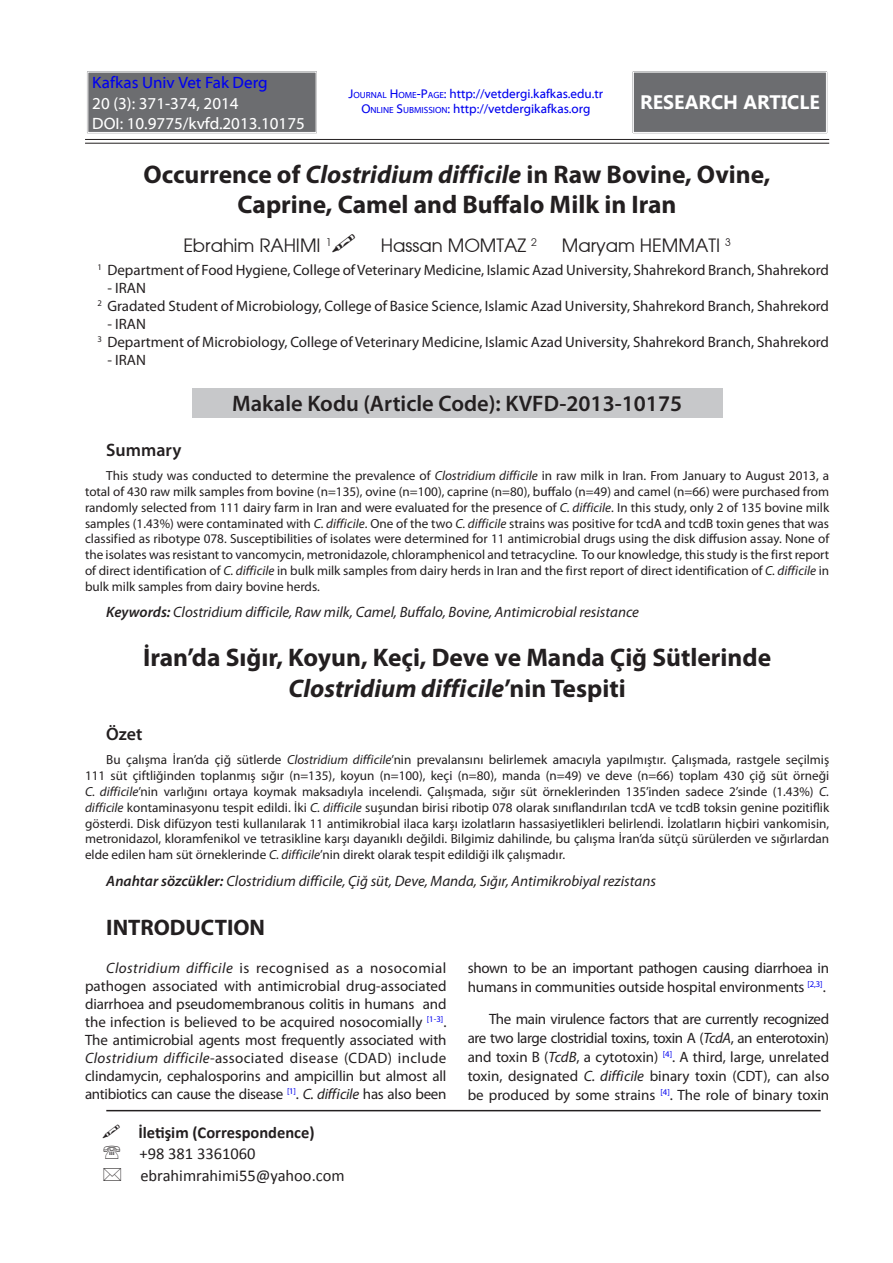
<style>
.page{position:relative;width:893px;height:1263px;background:#fff}
.page>*{position:absolute;margin:0;border:0;box-sizing:border-box;transform-origin:0 0}
.ORIJINAL_BASLIK{font:700 25.5px/30.6px "Myriad Pro";color:#231f20;text-align:center}
.t1{font:600 22.5px "Myriad Pro";color:#231f20}
.ANA_BASLIK{font:700 22.5px "Myriad Pro";color:#231f20}
.t2{font:700 19.5px "Segoe UI";color:#fff}
.t3{font:18px "TR Avalon Plain";color:#231f20}
.t4{font:600 18px "Myriad Pro";color:#231f20}
.t5{font:16.5px "Myriad Web Pro";color:#fff}
.t6{font:16.5px "Calibri";color:#231f20}
.t7{font:700 16.5px "Calibri";color:#231f20}
.t8{font:16.5px "Myriad Web Pro";color:#0000ef}
.METIN{font:15px/18px "Myriad Pro";color:#231f20;text-align:justify}
.t9{font:italic 15px "Myriad Pro";color:#231f20}
.SUMMARY_PARAGRAF{font:13.2px/15.9px "Myriad Pro";color:#231f20;text-align:justify}
.t10{font:12.75px "Myriad Web Pro";color:#0000ef}
.t11{font:8.7px "Myriad Pro";color:#231f20}
.s1{font-style:inherit}
.s2{font-size:8.85px}
.s3{font-style:italic}
.s4{font-weight:600}
</style>
<div class="page">
<div style="left:192px;top:388px;width:530px;height:30px;background:#c7c8ca"></div>
<hr style="left:106px;top:1110px;width:715px;height:1px;background:#231f20">
<div style="left:635px;top:74px;width:190px;height:57px;background:#6c6d70"></div>
<div style="left:632px;top:70px;width:196px;height:64px;border:1px solid #fff"></div>
<div style="left:633px;top:72px;width:194px;height:61px;border:1px solid #fff"></div>
<hr style="left:85px;top:139px;width:744px;height:1px;background:#231f20">
<hr style="left:85px;top:143px;width:744px;height:1px;background:#231f20">
<div style="left:90px;top:74px;width:224px;height:57px;background:#6c6d70"></div>
<div style="left:86px;top:70px;width:232px;height:64px;border:1px solid #fff"></div>
<div style="left:88px;top:72px;width:228px;height:61px;border:1px solid #fff"></div>
<p class="t8" style="left:92px;top:73px;width:177px">Kafkas Univ Vet Fak Derg</p>
<p class="t5" style="left:92px;top:95px;width:148px">20 (3): 371-374, 2014</p>
<p class="t5" style="left:92px;top:115px;width:214px">DOI: 10.9775/kvfd.2013.10175</p>
<p class="t10" style="left:349px;top:87px;width:256px"><span class="s1">J</span><span class="s2">OURNAL</span> <span class="s1">H</span><span class="s2">OME</span><span class="s1">-P</span><span class="s2">AGE</span><span class="s1">:</span> http://vetdergi.kafkas.edu.tr</p>
<p class="t10" style="left:361px;top:102px;width:231px"><span class="s1">O</span><span class="s2">NLINE</span> <span class="s1">S</span><span class="s2">UBMISSION</span><span class="s1">:</span> http://vetdergikafkas.org</p>
<p class="t2" style="left:640px;top:89px;width:181px">RESEARCH ARTICLE</p>
<p class="ORIJINAL_BASLIK" style="left:144px;top:158px;width:628px">Occurrence of <span class="s3">Clostridium difficile</span> in Raw Bovine, Ovine,</p>
<p class="ORIJINAL_BASLIK" style="left:238px;top:189px;width:440px">Caprine, Camel and Buffalo Milk in Iran</p>
<p class="t3" style="left:183px;top:234px;width:150px">Ebrahim RAHIMI <sup>1</sup></p>
<p class="t3" style="left:381px;top:234px;width:158px">Hassan MOMTAZ <sup>2</sup></p>
<p class="t3" style="left:562px;top:234px;width:171px">Maryam HEMMATI <sup>3</sup></p>
<p class="METIN" style="left:107px;top:261px;width:723px">Department of Food Hygiene, College of Veterinary Medicine, Islamic Azad University, Shahrekord Branch, Shahrekord</p>
<p class="METIN" style="left:107px;top:279px;width:40px">- IRAN</p>
<p class="METIN" style="left:107px;top:297px;width:723px">Gradated Student of Microbiology, College of Basice Science, Islamic Azad University, Shahrekord Branch, Shahrekord</p>
<p class="METIN" style="left:107px;top:315px;width:40px">- IRAN</p>
<p class="METIN" style="left:107px;top:333px;width:723px">Department of Microbiology, College of Veterinary Medicine, Islamic Azad University, Shahrekord Branch, Shahrekord</p>
<p class="METIN" style="left:107px;top:351px;width:40px">- IRAN</p>
<p class="t1" style="left:232px;top:389px;width:451px">Makale Kodu (Article Code): KVFD-2013-10175</p>
<p class="t11" style="left:98px;top:262px;width:6px">1</p>
<p class="t11" style="left:98px;top:298px;width:6px">2</p>
<p class="t11" style="left:98px;top:334px;width:6px">3</p>
<p class="t4" style="left:106px;top:438px;width:77px">Summary</p>
<p class="SUMMARY_PARAGRAF" style="left:85px;top:467px;width:746px;text-indent:21px">This study was conducted to determine the prevalence of <span class="s3">Clostridium difficile</span> in raw milk in Iran. From January to August 2013, a total of 430 raw milk samples from bovine (n=135), ovine (n=100), caprine (n=80), buffalo (n=49) and camel (n=66) were purchased from randomly selected from 111 dairy farm in Iran and were evaluated for the presence of <span class="s3">C. difficile</span>. In this study, only 2 of 135 bovine milk samples (1.43%) were contaminated with <span class="s3">C. difficile</span>. One of the two <span class="s3">C. difficile</span> strains was positive for tcdA and tcdB toxin genes that was classified as ribotype 078. Susceptibilities of isolates were determined for 11 antimicrobial drugs using the disk diffusion assay. None of the isolates was resistant to vancomycin, metronidazole, chloramphenicol and tetracycline. To our knowledge, this study is the first report of direct identification of <span class="s3">C. difficile</span> in bulk milk samples from dairy herds in Iran and the first report of direct identification of <span class="s3">C. difficile</span> in bulk milk samples from dairy bovine herds.</p>
<p class="t9" style="left:106px;top:603px;width:534px"><span class="s4">Keywords:</span> Clostridium difficile, Raw milk, Camel, Buffalo, Bovine, Antimicrobial resistance</p>
<p class="ORIJINAL_BASLIK" style="left:143px;top:641px;width:629px">İran’da Sığır, Koyun, Keçi, Deve ve Manda Çiğ Sütlerinde<br><span class="s3">Clostridium difficile</span>’nin Tespiti</p>
<p class="t4" style="left:106px;top:722px;width:38px">Özet</p>
<p class="SUMMARY_PARAGRAF" style="left:85px;top:751px;width:746px;text-indent:21px">Bu çalışma İran’da çiğ sütlerde <span class="s3">Clostridium difficile</span>’nin prevalansını belirlemek amacıyla yapılmıştır. Çalışmada, rastgele seçilmiş 111 süt çiftliğinden toplanmış sığır (n=135), koyun (n=100), keçi (n=80), manda (n=49) ve deve (n=66) toplam 430 çiğ süt örneği <span class="s3">C. difficile</span>’nin varlığını ortaya koymak maksadıyla incelendi. Çalışmada, sığır süt örneklerinden 135’inden sadece 2’sinde (1.43%) <span class="s3">C. difficile</span> kontaminasyonu tespit edildi. İki <span class="s3">C. difficile</span> suşundan birisi ribotip 078 olarak sınıflandırılan tcdA ve tcdB toksin genine pozitiflik gösterdi. Disk difüzyon testi kullanılarak 11 antimikrobial ilaca karşı izolatların hassasiyetlikleri belirlendi. İzolatların hiçbiri vankomisin, metronidazol, kloramfenikol ve tetrasikline karşı dayanıklı değildi. Bilgimiz dahilinde, bu çalışma İran’da sütçü sürülerden ve sığırlardan elde edilen ham süt örneklerinde <span class="s3">C. difficile</span>’nin direkt olarak tespit edildiği ilk çalışmadır.</p>
<p class="t9" style="left:106px;top:871px;width:551px"><span class="s4">Anahtar sözcükler:</span> Clostridium difficile, Çiğ süt, Deve, Manda, Sığır, Antimikrobiyal rezistans</p>
<p class="ANA_BASLIK" style="left:106px;top:913px;width:160px">INTRODUCTION</p>
<p class="METIN" style="left:85px;top:959px;width:363px;text-indent:21px"><span class="s3">Clostridium difficile</span> is recognised as a nosocomial pathogen associated with antimicrobial drug-associated diarrhoea and pseudomembranous colitis in humans and the infection is believed to be acquired nosocomially <sup>[1-3]</sup>.<br>The antimicrobial agents most frequently associated with <span class="s3">Clostridium difficile</span>-associated disease (CDAD) include clindamycin, cephalosporins and ampicillin but almost all antibiotics can cause the disease <sup>[1]</sup>. <span class="s3">C. difficile</span> has also been</p>
<p class="METIN" style="left:468px;top:959px;width:363px;line-height:18.9px">shown to be an important pathogen causing diarrhoea in humans in communities outside hospital environments <sup>[2,3]</sup>.</p>
<p class="METIN" style="left:468px;top:1009px;width:363px;line-height:18.9px;text-indent:21px">The main virulence factors that are currently recognized are two large clostridial toxins, toxin A (<span class="s3">TcdA</span>, an enterotoxin) and toxin B (<span class="s3">TcdB</span>, a cytotoxin) <sup>[4]</sup>. A third, large, unrelated toxin, designated <span class="s3">C. difficile</span> binary toxin (CDT), can also be produced by some strains <sup>[4]</sup>. The role of binary toxin</p>
<p class="t7" style="left:138px;top:1122px;width:178px">İletişim (Correspondence)</p>
<p class="t6" style="left:140px;top:1144px;width:118px">+98 381 3361060</p>
<p class="t6" style="left:140px;top:1165px;width:206px">ebrahimrahimi55@yahoo.com</p>
</div>
